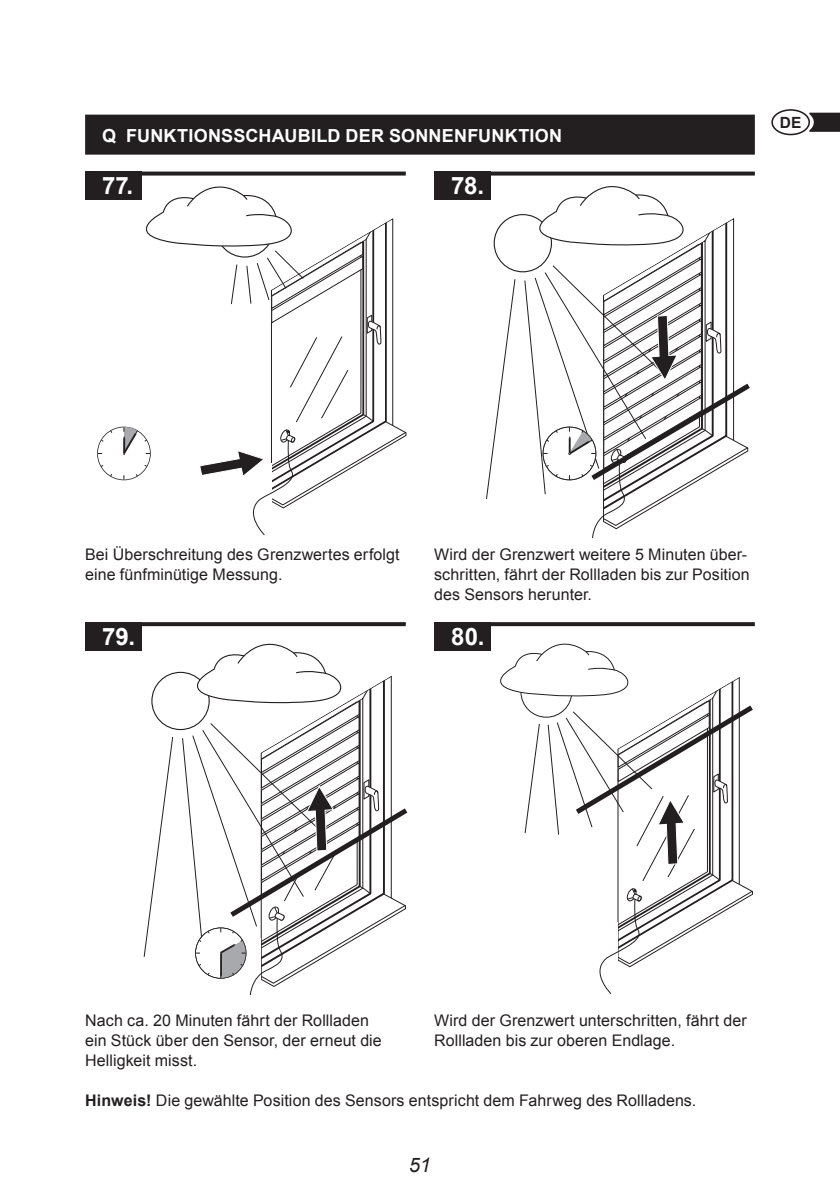
<style>
.page{position:relative;width:840px;height:1191px;background:#fff}
.page>*{position:absolute;margin:0;border:0;box-sizing:border-box;transform-origin:0 0}
.t1{font:700 24px "Arial";letter-spacing:-.005em;color:#fff}
.t2{font:italic 20px "Arial";color:#231f20}
.t3{font:700 18px "Arial";letter-spacing:.01em;color:#fff}
.t4{font:16px/20px "Arial";letter-spacing:.005em;color:#231f20}
.t5{font:700 15.4px "Arial";color:#231f20}
.s1{font-weight:700}
</style>
<div class="page">
<svg style="left:808px;top:113px;width:31px;height:19px"></svg>
<div style="left:770px;top:109px;width:39px;height:26px;border:2px solid #231f20;border-radius:50%"></div>
<div style="left:85px;top:115px;width:669px;height:40px;background:#231f20"></div>
<svg style="left:142px;top:171px;width:263px;height:4px"></svg>
<div style="left:85px;top:171px;width:57px;height:29px;background:#231f20"></div>
<svg style="left:142px;top:622px;width:263px;height:4px"></svg>
<div style="left:85px;top:622px;width:57px;height:28px;background:#231f20"></div>
<svg style="left:490px;top:171px;width:264px;height:4px"></svg>
<div style="left:434px;top:171px;width:56px;height:29px;background:#231f20"></div>
<svg style="left:490px;top:622px;width:264px;height:4px"></svg>
<div style="left:434px;top:622px;width:56px;height:28px;background:#231f20"></div>
<svg style="left:486px;top:184px;width:264px;height:353px"></svg>
<svg style="left:143px;top:643px;width:265px;height:351px"></svg>
<svg style="left:487px;top:643px;width:266px;height:351px"></svg>
<svg style="left:97px;top:186px;width:309px;height:349px"></svg>
<p class="t3" style="left:102px;top:123px;width:461px">Q FUNKTIONSSCHAUBILD DER SONNENFUNKTION</p>
<h1 class="t1" style="left:102px;top:170px;width:32px">77.</h1>
<h1 class="t1" style="left:451px;top:170px;width:35px">78.</h1>
<p class="t5" style="left:779px;top:112px;width:23px">DE</p>
<p class="t4" style="left:85px;top:544px;width:316px">Bei Überschreitung des Grenzwertes erfolgt eine fünfminütige Messung.</p>
<h1 class="t1" style="left:102px;top:620px;width:34px">79.</h1>
<p class="t4" style="left:434px;top:544px;width:317px">Wird der Grenzwert weitere 5 Minuten über&shy;schritten, fährt der Rollladen bis zur Position des Sensors herunter.</p>
<h1 class="t1" style="left:451px;top:620px;width:35px">80.</h1>
<p class="t4" style="left:85px;top:1010px;width:298px">Nach ca. 20 Minuten fährt der Rollladen ein Stück über den Sensor, der erneut die<br>Helligkeit misst.</p>
<p class="t4" style="left:434px;top:1010px;width:314px">Wird der Grenzwert unterschritten, fährt der<br>Rollladen bis zur oberen Endlage.</p>
<p class="t4" style="left:85px;top:1090px;width:609px"><span class="s1">HINWEIS!</span> Die gewählte Position des Sensors entspricht dem Fahrweg des Rollladens.</p>
<p class="t2" style="left:408px;top:1151px;width:24px">51</p>
</div>
